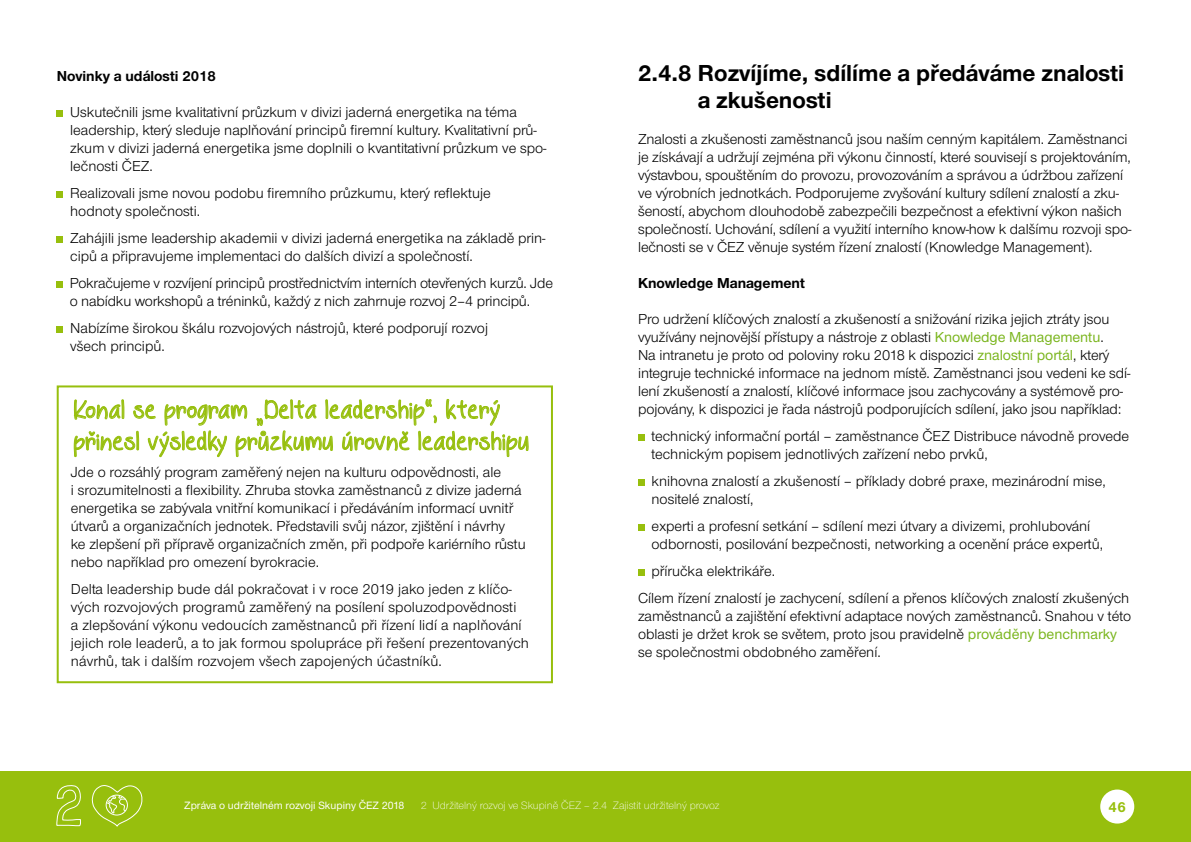
<style>
.page{position:relative;width:1191px;height:842px;background:#fff}
.page>*{position:absolute;margin:0;border:0;box-sizing:border-box;transform-origin:0 0}
.t1{font:27px/31.4px "Behind Blue Eyes";letter-spacing:.04em;color:#97bf0d}
.t2{font:700 24px/27px "Nimbus CEZCE";color:#000}
.t3{font:15px/18px "Nimbus CEZCE";color:#000}
.t4{font:700 15px "Nimbus CEZCE";color:#000}
.t5{font:700 15px "Nimbus CEZCE";color:#97bf0d}
.t6{font:300 11px "Nimbus CEZCE";color:#fff}
.t7{font:500 11px "Nimbus CEZCE";color:#fff}
.s1{font-weight:500;color:#7ab51d}
</style>
<div class="page">
<svg style="left:638px;top:435px;width:6px;height:6px"></svg>
<svg style="left:638px;top:480px;width:6px;height:6px"></svg>
<svg style="left:638px;top:525px;width:6px;height:6px"></svg>
<svg style="left:638px;top:570px;width:6px;height:6px"></svg>
<svg style="left:57px;top:111px;width:6px;height:6px"></svg>
<svg style="left:57px;top:192px;width:6px;height:6px"></svg>
<svg style="left:57px;top:237px;width:6px;height:6px"></svg>
<svg style="left:57px;top:282px;width:6px;height:6px"></svg>
<svg style="left:57px;top:327px;width:6px;height:6px"></svg>
<svg style="left:74px;top:399px;width:454px;height:59px"></svg>
<div style="left:0;top:771px;width:1191px;height:71px;background:#97bf0d"></div>
<div style="left:1100px;top:789px;width:34px;height:34px;background:#fff;border-radius:50%"></div>
<svg style="left:56px;top:785px;width:87px;height:42px"></svg>
<div style="left:57px;top:385px;width:496px;height:298px;border:2px solid #97bf0d"></div>
<p class="t4" style="left:57px;top:67px;width:161px">Novinky a události 2018</p>
<p class="t3" style="left:70px;top:103px;width:478px">Uskutečnili jsme kvalitativní průzkum v divizi jaderná energetika na téma leadership, který sleduje naplňování principů firemní kultury. Kvalitativní prů&shy;zkum v divizi jaderná energetika jsme doplnili o kvantitativní průzkum ve spo&shy;lečnosti ČEZ.</p>
<p class="t3" style="left:70px;top:184px;width:422px">Realizovali jsme novou podobu firemního průzkumu, který reflektuje hodnoty společnosti.</p>
<p class="t3" style="left:70px;top:229px;width:477px">Zahájili jsme leadership akademii v divizi jaderná energetika na základě prin&shy;cipů a připravujeme implementaci do dalších divizí a společností.</p>
<p class="t3" style="left:70px;top:274px;width:485px">Pokračujeme v rozvíjení principů prostřednictvím interních otevřených kurzů. Jde o nabídku workshopů a tréninků, každý z nich zahrnuje rozvoj 2–4 principů.</p>
<p class="t3" style="left:70px;top:319px;width:419px">Nabízíme širokou škálu rozvojových nástrojů, které podporují rozvoj všech principů.</p>
<h1 class="t1" style="left:74px;top:394px;width:457px">Konal se program „Delta leadership“, který přinesl výsledky průzkumu úrovně leadershipu</h1>
<p class="t3" style="left:71px;top:463px;width:456px">Jde o rozsáhlý program zaměřený nejen na kulturu odpovědnosti, ale<br>i srozumitelnosti a flexibility. Zhruba stovka zaměstnanců z divize jaderná energetika se zabývala vnitřní komunikací i předáváním informací uvnitř útvarů a organizačních jednotek. Představili svůj názor, zjištění i návrhy<br>ke zlepšení při přípravě organizačních změn, při podpoře kariérního růstu nebo například pro omezení byrokracie.</p>
<p class="t3" style="left:71px;top:580px;width:459px">Delta leadership bude dál pokračovat i v roce 2019 jako jeden z klíčo&shy;vých rozvojových programů zaměřený na posílení spoluzodpovědnosti<br>a zlepšování výkonu vedoucích zaměstnanců při řízení lidí a naplňování jejich role leaderů, a to jak formou spolupráce při řešení prezentovaných návrhů, tak i dalším rozvojem všech zapojených účastníků.</p>
<h2 class="t2" style="left:697px;top:59px;width:428px;text-indent:-60px">2.4.8 Rozvíjíme, sdílíme a předáváme znalosti a zkušenosti</h2>
<p class="t3" style="left:638px;top:130px;width:495px">Znalosti a zkušenosti zaměstnanců jsou naším cenným kapitálem. Zaměstnanci je získávají a udržují zejména při výkonu činností, které souvisejí s projektováním, výstavbou, spouštěním do provozu, provozováním a správou a údržbou zařízení ve výrobních jednotkách. Podporujeme zvyšování kultury sdílení znalostí a zku&shy;šeností, abychom dlouhodobě zabezpečili bezpečnost a efektivní výkon našich společností. Uchování, sdílení a využití interního know-how k dalšímu rozvoji spo&shy;lečnosti se v ČEZ věnuje systém řízení znalostí (Knowledge Management).</p>
<p class="t4" style="left:638px;top:274px;width:168px">Knowledge Management</p>
<p class="t3" style="left:638px;top:310px;width:494px">Pro udržení klíčových znalostí a zkušeností a snižování rizika jejich ztráty jsou využívány nejnovější přístupy a nástroje z oblasti <span class="s1">Knowledge Managementu</span>.<br>Na intranetu je proto od poloviny roku 2018 k dispozici <span class="s1">znalostní portál</span>, který integruje technické informace na jednom místě. Zaměstnanci jsou vedeni ke sdí&shy;lení zkušeností a znalostí, klíčové informace jsou zachycovány a systémově pro&shy;pojovány, k dispozici je řada nástrojů podporujících sdílení, jako jsou například:</p>
<p class="t3" style="left:651px;top:427px;width:479px">technický informační portál – zaměstnance ČEZ Distribuce návodně provede technickým popisem jednotlivých zařízení nebo prvků,</p>
<p class="t3" style="left:651px;top:472px;width:455px">knihovna znalostí a zkušeností – příklady dobré praxe, mezinárodní mise, nositelé znalostí,</p>
<p class="t3" style="left:651px;top:517px;width:453px">experti a profesní setkání – sdílení mezi útvary a divizemi, prohlubování odbornosti, posilování bezpečnosti, networking a ocenění práce expertů,</p>
<p class="t3" style="left:638px;top:558px;width:493px;line-height:27px;text-indent:14px">příručka elektrikáře.<br>Cílem řízení znalostí je zachycení, sdílení a přenos klíčových znalostí zkušených</p>
<p class="t3" style="left:638px;top:607px;width:495px">zaměstnanců a zajištění efektivní adaptace nových zaměstnanců. Snahou v této oblasti je držet krok se světem, proto jsou pravidelně <span class="s1">prováděny benchmarky </span>se společnostmi obdobného zaměření.</p>
<p class="t7" style="left:184px;top:799px;width:221px">Zpráva o udržitelném rozvoji Skupiny ČEZ 2018</p>
<p class="t6" style="left:421px;top:799px;width:300px">2 Udržitelný rozvoj ve Skupině ČEZ – 2.4 Zajistit udržitelný provoz</p>
<p class="t5" style="left:1108px;top:798px;width:19px">46</p>
</div>
